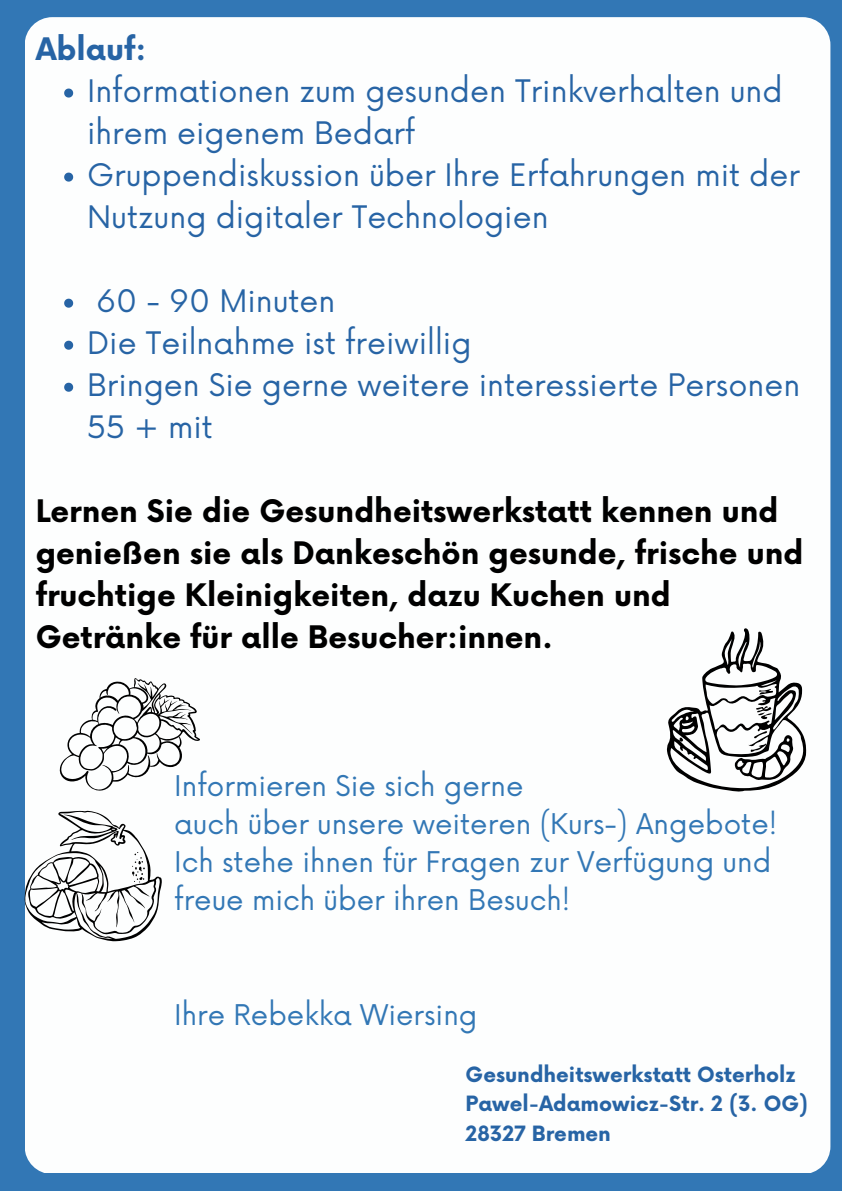
<style>
.page{position:relative;width:842px;height:1191px;background:#fff}
.page>*{position:absolute;margin:0;border:0;box-sizing:border-box;transform-origin:0 0}
.t1{font:30.2px/42px "Now";color:#2764a5}
.t2{font:700 30.2px/42px "Now";color:#000}
.t3{font:700 30.2px "Now";color:#2764a5}
.t4{font:27.8px/38.2px "Now";color:#3277b5}
.t5{font:700 20.5px/29.5px "Now";color:#2764a5}
</style>
<div class="page">
<div style="left:0;top:0;width:842px;height:1190px;background:#3277b5"></div>
<div style="left:25px;top:17px;width:805px;height:1155px;background:#fdfefe"></div>
<svg style="left:64px;top:88px;width:9px;height:9px"></svg>
<svg style="left:64px;top:172px;width:9px;height:9px"></svg>
<svg style="left:64px;top:298px;width:9px;height:9px"></svg>
<svg style="left:64px;top:340px;width:9px;height:9px"></svg>
<svg style="left:64px;top:382px;width:9px;height:9px"></svg>
<svg style="left:25px;top:810px;width:137px;height:131px;background:#d6d7d7"></svg>
<svg style="left:59px;top:677px;width:141px;height:114px;background:#d9dada"></svg>
<svg style="left:667px;top:628px;width:139px;height:164px;background:#c4c5c5"></svg>
<p class="t3" style="left:36px;top:33px;width:112px">Ablauf:</p>
<p class="t1" style="left:87px;top:72px;width:714px">Informationen zum gesunden Trinkverhalten und ihrem eigenem Bedarf<br>Gruppendiskussion über Ihre Erfahrungen mit der Nutzung digitaler Technologien</p>
<p class="t1" style="left:87px;top:282px;width:715px;text-indent:9px">60 - 90 Minuten<br>Die Teilnahme ist freiwillig<br>Bringen Sie gerne weitere interessierte Personen<br>55 + mit</p>
<p class="t2" style="left:36px;top:492px;width:769px">Lernen Sie die Gesundheitswerkstatt kennen und genießen sie als Dankeschön gesunde, frische und fruchtige Kleinigkeiten, dazu Kuchen und Getränke für alle Besucher:innen.</p>
<p class="t4" style="left:174px;top:767px;width:605px">Informieren Sie sich gerne<br>auch über unsere weiteren (Kurs-) Angebote!<br>Ich stehe ihnen für Fragen zur Verfügung und freue mich über ihren Besuch!</p>
<p class="t4" style="left:174px;top:997px;width:305px">Ihre Rebekka Wiersing</p>
<p class="t5" style="left:466px;top:1060px;width:344px">Gesundheitswerkstatt Osterholz<br>Pawel-Adamowicz-Str. 2 (3. OG)<br>28327 Bremen</p>
</div>
